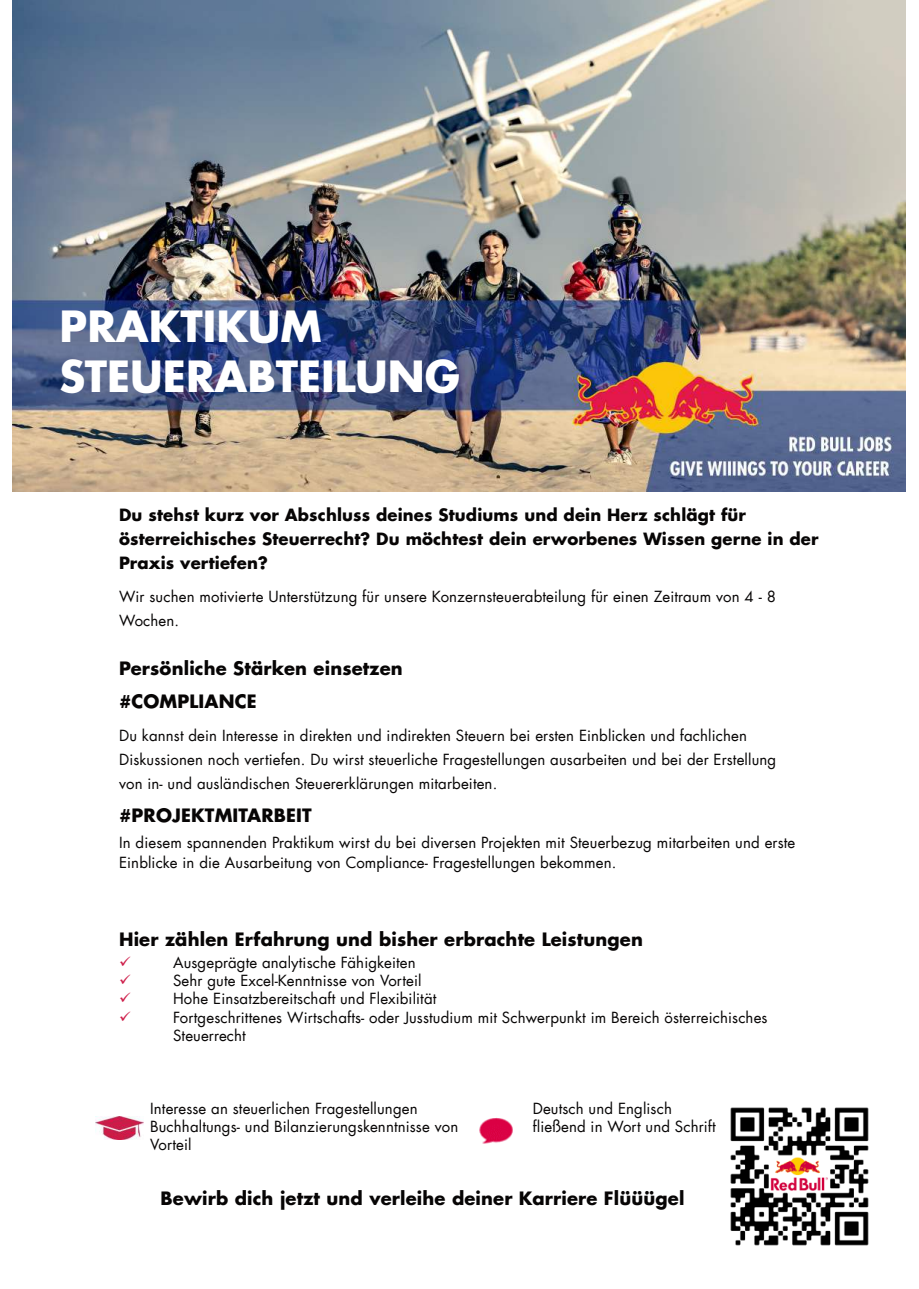
<style>
.page{position:relative;width:919px;height:1289px;background:#fff}
.page>*{position:absolute;margin:0;border:0;box-sizing:border-box;transform-origin:0 0}
.t1{font:700 42px/50.4px "Futura Com";color:#fff}
.t2{font:700 18px/33px "Futura Com";letter-spacing:.01em;color:#070505}
.t3{font:700 16.5px/24px "Futura Com";letter-spacing:.01em;color:#070505}
.t4{font:15px/18px "Futura Com";letter-spacing:.01em;color:#070505}
</style>
<div class="page">
<img style="left:479px;top:1117px;width:34px;height:27px">
<img style="left:95px;top:1116px;width:48px;height:23px">
<img style="left:13px;top:0;width:893px;height:491px">
<img style="left:730px;top:1107px;width:139px;height:139px">
<h1 class="t1" style="left:65px;top:290px;width:491px">Experte im Zoll- und<br>Außenwirtschaftsrecht</h1>
<h1 class="t1" style="left:60px;top:300px;width:402px">PRAKTIKUM<br>STEUERABTEILUNG</h1>
<p class="t3" style="left:119px;top:502px;width:701px">Du stehst kurz vor Abschluss deines Studiums und dein Herz schlägt für österreichisches Steuerrecht? Du möchtest dein erworbenes Wissen gerne in der<br>Praxis vertiefen?</p>
<p class="t4" style="left:119px;top:584px;width:658px;line-height:24px">Wir suchen motivierte Unterstützung für unsere Konzernsteuerabteilung für einen Zeitraum von 4 - 8<br>Wochen.</p>
<p class="t2" style="left:119px;top:652px;width:285px">Persönliche Stärken einsetzen #COMPLIANCE</p>
<p class="t4" style="left:119px;top:723px;width:658px;line-height:24px">Du kannst dein Interesse in direkten und indirekten Steuern bei ersten Einblicken und fachlichen<br>Diskussionen noch vertiefen. Du wirst steuerliche Fragestellungen ausarbeiten und bei der Erstellung von in- und ausländischen Steuererklärungen mitarbeiten.</p>
<p class="t2" style="left:119px;top:799px;width:194px">#PROJEKTMITARBEIT</p>
<p class="t4" style="left:119px;top:831px;width:678px;line-height:20.7px">In diesem spannenden Praktikum wirst du bei diversen Projekten mit Steuerbezug mitarbeiten und erste<br>Einblicke in die Ausarbeitung von Compliance- Fragestellungen bekommen.</p>
<p class="t2" style="left:119px;top:922px;width:525px">Hier zählen Erfahrung und bisher erbrachte Leistungen</p>
<p class="t4" style="left:173px;top:953px;width:596px">Ausgeprägte analytische Fähigkeiten<br>Sehr gute Excel-Kenntnisse von Vorteil<br>Hohe Einsatzbereitschaft und Flexibilität<br>Fortgeschrittenes Wirtschafts- oder Jusstudium mit Schwerpunkt im Bereich österreichisches Steuerrecht</p>
<p class="t4" style="left:150px;top:1099px;width:310px">Interesse an steuerlichen Fragestellungen<br>Buchhaltungs- und Bilanzierungskenntnisse von<br>Vorteil</p>
<p class="t4" style="left:533px;top:1099px;width:185px">Deutsch und Englisch<br>昀氀ießend in Wort und Schrift</p>
<p class="t2" style="left:161px;top:1181px;width:525px">Bewirb dich jetzt und verleihe deiner Karriere Flüüügel</p>
</div>
